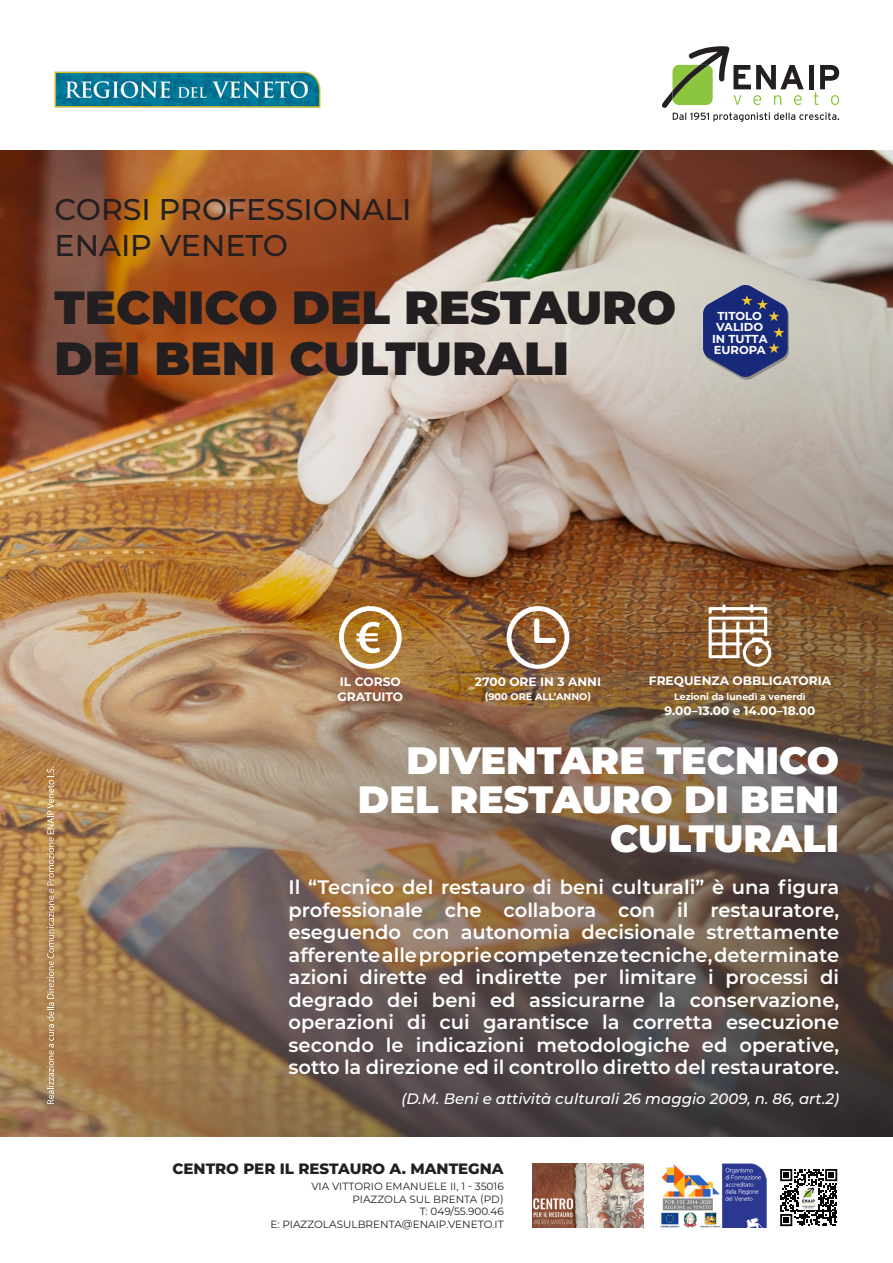
<style>
.page{position:relative;width:893px;height:1263px;background:#fff}
.page>*{position:absolute;margin:0;border:0;box-sizing:border-box;transform-origin:0 0}
.t1{font:900 46.5px "Montserrat";color:#231f20}
.t2{font:900 38.1px/39px "Montserrat";color:#fff;text-align:right}
.t3{font:500 30px "Montserrat";color:#231f20}
.t4{font:600 19.5px/22.5px "Montserrat";color:#fff;text-align:justify}
.t5{font:italic 500 15px "Montserrat";color:#fff}
.t6{font:800 15px "Montserrat";color:#231f20}
.t7{font:700 12.15px "Montserrat";color:#fff}
.t8{font:700 11.55px/11.6px "Montserrat";color:#fff;text-align:center}
.t9{font:10.5px "Montserrat";color:#231f20}
.t10{font:700 9.75px "Montserrat";color:#fff}
.t11{font:700 9.3px "Montserrat";color:#fff}
</style>
<div class="page">
<img style="left:0;top:151px;width:893px;height:986px">
<img style="left:660px;top:1163px;width:106px;height:65px">
<img style="left:533px;top:1163px;width:110px;height:65px">
<svg style="left:47px;top:767px;width:7px;height:337px"></svg>
<img style="left:55px;top:71px;width:265px;height:36px">
<svg style="left:780px;top:1169px;width:57px;height:57px"></svg>
<img style="left:799px;top:1186px;width:19px;height:23px">
<svg style="left:339px;top:606px;width:63px;height:63px"></svg>
<svg style="left:507px;top:606px;width:62px;height:63px"></svg>
<svg style="left:709px;top:604px;width:62px;height:63px"></svg>
<svg style="left:662px;top:46px;width:177px;height:76px"></svg>
<svg style="left:703px;top:284px;width:86px;height:96px"></svg>
<p class="t3" style="left:55px;top:189px;width:358px">CORSI PROFESSIONALI</p>
<p class="t3" style="left:55px;top:225px;width:235px">ENAIP VENETO</p>
<p class="t1" style="left:55px;top:272px;width:623px">TECNICO DEL RESTAURO</p>
<p class="t1" style="left:55px;top:323px;width:516px">DEI BENI CULTURALI</p>
<p class="t8" style="left:712px;top:309px;width:57px">TITOLO<br>VALIDO<br>IN TUTTA<br>EUROPA</p>
<p class="t7" style="left:340px;top:673px;width:62px">IL CORSO</p>
<p class="t7" style="left:337px;top:688px;width:67px">GRATUITO</p>
<p class="t7" style="left:475px;top:673px;width:128px">2700 ORE IN 3 ANNI</p>
<p class="t10" style="left:485px;top:690px;width:108px">(900 ORE ALL’ANNO)</p>
<p class="t7" style="left:649px;top:672px;width:184px">FREQUENZA OBBLIGATORIA</p>
<p class="t11" style="left:674px;top:690px;width:133px">Lezioni da lunedì a venerdì</p>
<p class="t7" style="left:664px;top:702px;width:152px">9.00–13.00 e 14.00–18.00</p>
<p class="t2" style="left:358px;top:739px;width:483px">DIVENTARE TECNICO<br>DEL RESTAURO DI BENI<br>CULTURALI</p>
<p class="t4" style="left:289px;top:875px;width:552px">Il “Tecnico del restauro di beni culturali” è una figura professionale che collabora con il restauratore, eseguendo con autonomia decisionale strettamente afferente alle proprie competenze tecniche, determinate azioni dirette ed indirette per limitare i processi di degrado dei beni ed assicurarne la conservazione, operazioni di cui garantisce la corretta esecuzione secondo le indicazioni metodologiche ed operative, sotto la direzione ed il controllo diretto del restauratore.</p>
<p class="t5" style="left:401px;top:1088px;width:439px">(D.M. Beni e attività culturali 26 maggio 2009, n. 86, art.2)</p>
<p class="t6" style="left:172px;top:1157px;width:333px">CENTRO PER IL RESTAURO A. MANTEGNA</p>
<p class="t9" style="left:311px;top:1179px;width:194px">VIA VITTORIO EMANUELE II, 1 - 35016</p>
<p class="t9" style="left:352px;top:1192px;width:153px">PIAZZOLA SUL BRENTA (PD)</p>
<p class="t9" style="left:420px;top:1204px;width:86px">T: 049/55.900.46</p>
<p class="t9" style="left:271px;top:1217px;width:235px">E: PIAZZOLASULBRENTA@ENAIP.VENETO.IT</p>
</div>
